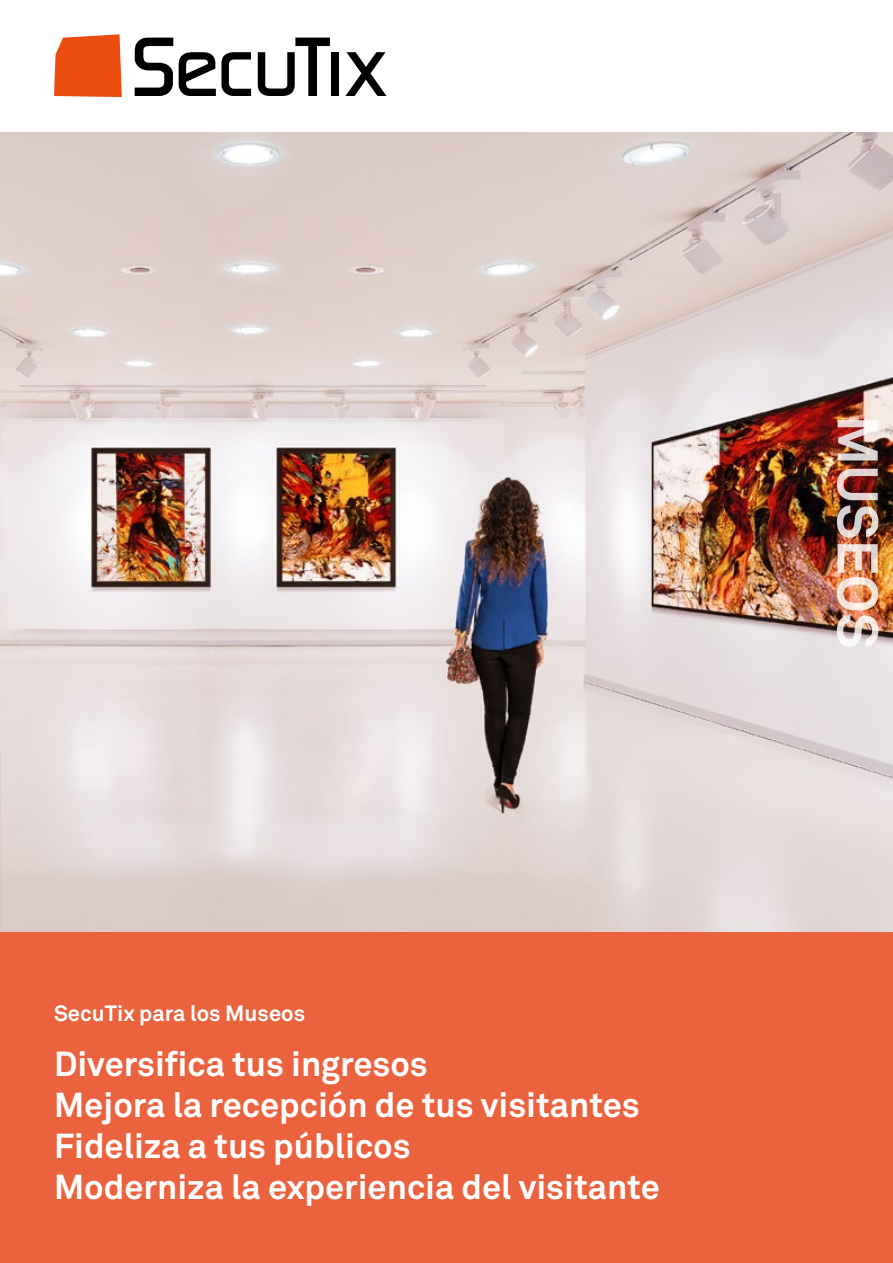
<style>
.page{position:relative;width:893px;height:1263px;background:#fff}
.page>*{position:absolute;margin:0;border:0;box-sizing:border-box;transform-origin:0 0}
.t1{font:700 56.55px "Akkurat";color:#fff}
.t2{font:700 34.35px/41.2px "Akkurat";color:#fff}
.t3{font:700 21.9px "Akkurat";color:#fff}
</style>
<div class="page">
<img style="left:0;top:132px;width:893px;height:800px">
<div style="left:0;top:932px;width:893px;height:331px;background:#eb633e"></div>
<svg style="left:54px;top:34px;width:68px;height:63px;background:#ea5d24"></svg>
<svg style="left:135px;top:38px;width:38px;height:58px"></svg>
<svg style="left:179px;top:52px;width:72px;height:44px"></svg>
<svg style="left:258px;top:38px;width:72px;height:58px"></svg>
<div style="left:331px;top:52px;width:8px;height:44px;background:#000"></div>
<svg style="left:345px;top:52px;width:41px;height:44px"></svg>
<p class="t3" style="left:54px;top:1000px;width:253px">SecuTix para los Museos</p>
<p class="t2" style="left:54px;top:1043px;width:607px">Diversifica tus ingresos<br>Mejora la recepción de tus visitantes<br>Fideliza a tus públicos<br>Moderniza la experiencia del visitante</p>
<h1 class="t1" style="left:893px;top:415px;width:235px;rotate:90deg">MUSEOS</h1>
</div>
